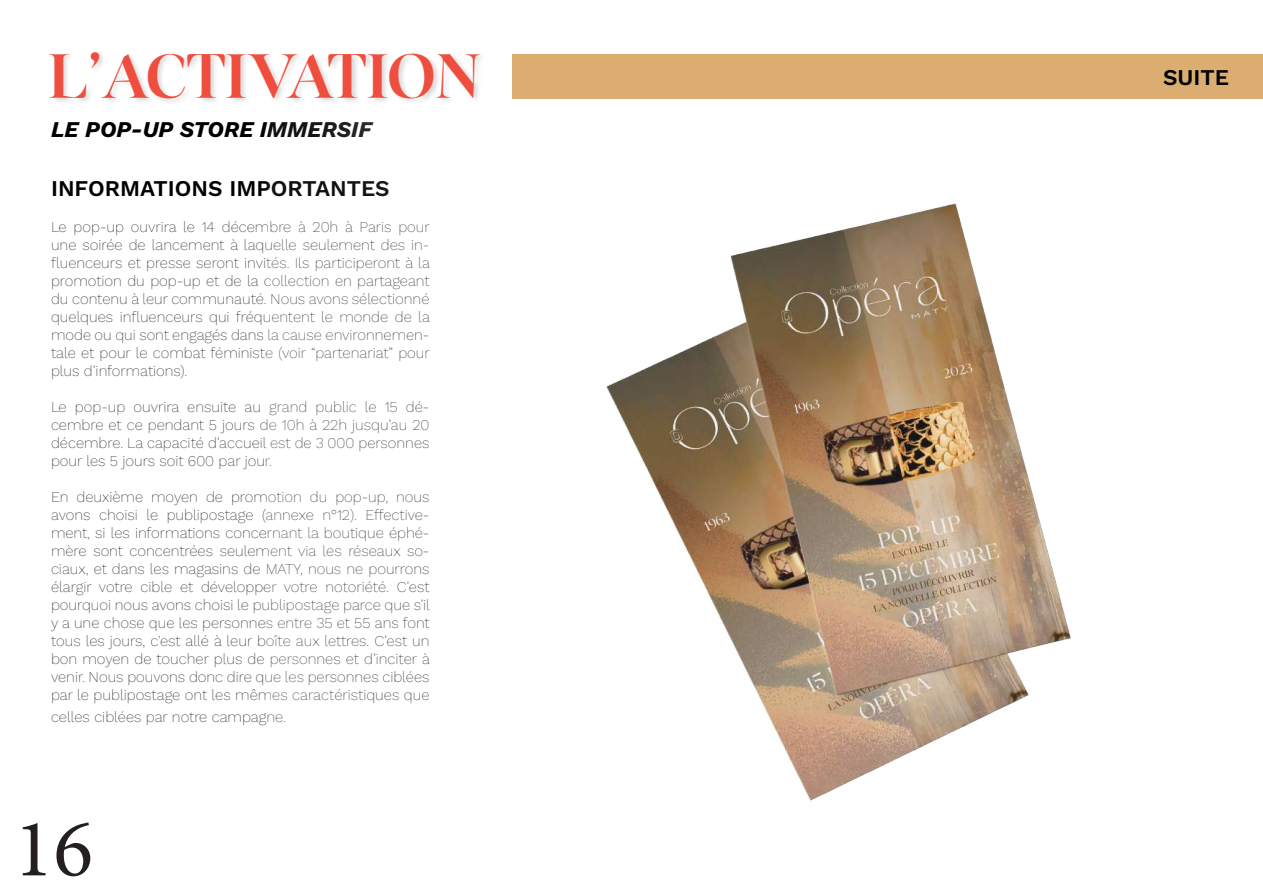
<style>
.page{position:relative;width:1263px;height:893px;background:#fff}
.page>*{position:absolute;margin:0;border:0;box-sizing:border-box;transform-origin:0 0}
.t1{font:82.5px "Minion Pro";color:#231f20}
.t2{font:800 45px "Megafield";letter-spacing:-.015em;color:#ef4d3d}
.t3{font:600 22.5px "Work Sans";color:#000}
.t4{font:italic 700 22.5px "Work Sans";color:#000}
.t5{font:200 15px/18px "Work Sans";color:#231f20;text-align:justify}
</style>
<div class="page">
<div style="left:512px;top:54px;width:751px;height:44px;background:#dbad71"></div>
<div style="left:47px;top:51px;width:440px;height:55px;background:#231f20;opacity:.17"></div>
<img style="left:606px;top:203px;width:465px;height:598px">
<h2 class="t2" style="left:48px;top:56px;width:433px">L’ACTIVATION</h2>
<h3 class="t4" style="left:51px;top:112px;width:322px">LE POP-UP STORE IMMERSIF</h3>
<h3 class="t3" style="left:51px;top:171px;width:340px">INFORMATIONS IMPORTANTES</h3>
<p class="t5" style="left:51px;top:217px;width:380px">Le pop-up ouvrira le 14 décembre à 20h à Paris pour une soirée de lancement à laquelle seulement des in&shy;fluenceurs et presse seront invités. Ils participeront à la promotion du pop-up et de la collection en partageant du contenu à leur communauté. Nous avons sélectionné quelques influenceurs qui fréquentent le monde de la mode ou qui sont engagés dans la cause environnemen&shy;tale et pour le combat féministe (voir “partenariat” pour plus d’informations).</p>
<p class="t5" style="left:51px;top:397px;width:380px">Le pop-up ouvrira ensuite au grand public le 15 dé&shy;cembre et ce pendant 5 jours de 10h à 22h jusqu’au 20 décembre. La capacité d’accueil est de 3 000 personnes pour les 5 jours soit 600 par jour.</p>
<p class="t5" style="left:51px;top:487px;width:380px">En deuxième moyen de promotion du pop-up, nous avons choisi le publipostage (annexe n°12). Effective&shy;ment, si les informations concernant la boutique éphé&shy;mère sont concentrées seulement via les réseaux so&shy;ciaux, et dans les magasins de MATY, nous ne pourrons élargir votre cible et développer votre notoriété. C’est pourquoi nous avons choisi le publipostage parce que s’il y a une chose que les personnes entre 35 et 55 ans font tous les jours, c'est allé à leur boîte aux lettres. C’est un bon moyen de toucher plus de personnes et d’inciter à venir. Nous pouvons donc dire que les personnes ciblées par le publipostage ont les mêmes caractéristiques que</p>
<p class="t5" style="left:51px;top:707px;width:236px">celles ciblées par notre campagne.</p>
<h1 class="t1" style="left:14px;top:794px;width:81px">16</h1>
<h3 class="t3" style="left:1163px;top:60px;width:67px">SUITE</h3>
</div>
